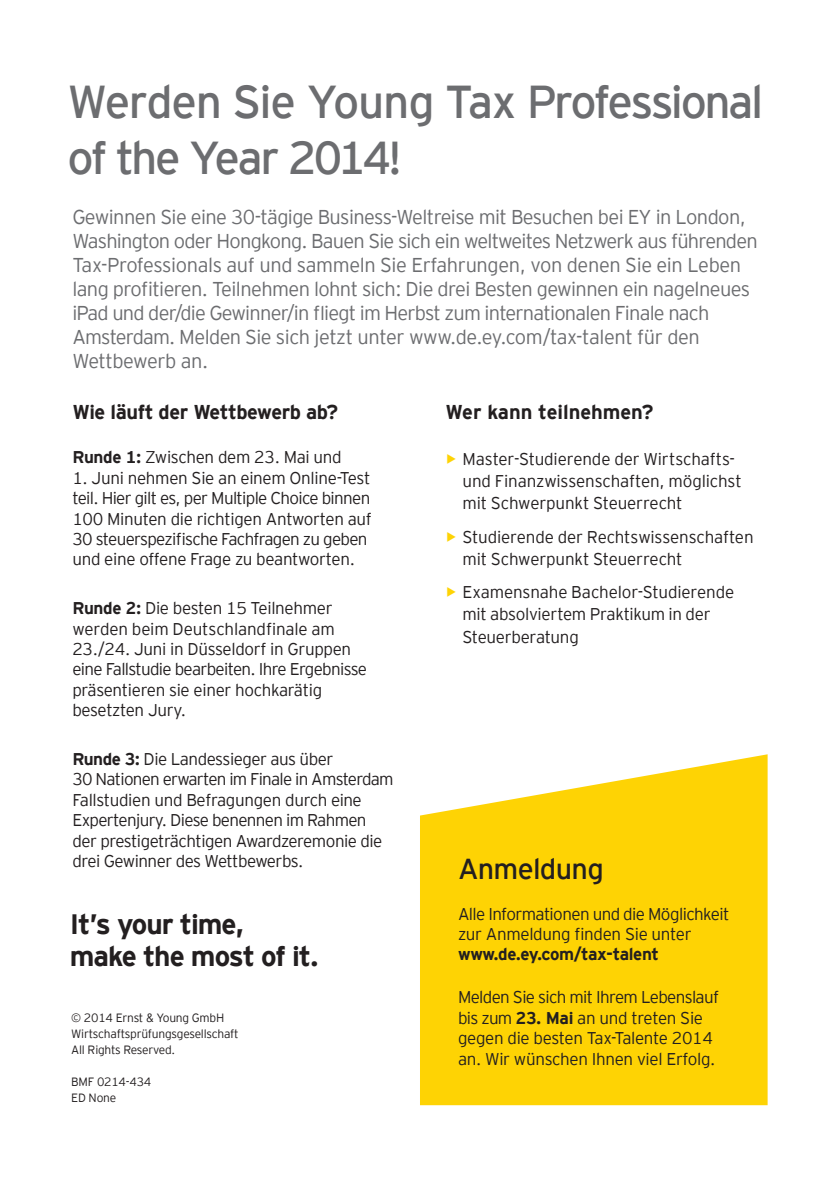
<style>
.page{position:relative;width:840px;height:1191px;background:#fff}
.page>*{position:absolute;margin:0;border:0;box-sizing:border-box;transform-origin:0 0}
.t1{font:46px/55.2px "EY Interstate";letter-spacing:-.055em;color:#6c6d70}
.t2{font:28.8px "EY Interstate";letter-spacing:-.02em;color:#231f20}
.t3{font:700 28px/32px "EY Interstate";letter-spacing:-.045em;color:#231f20}
.t4{font:300 20px/24px "EY Interstate";letter-spacing:-.03em;color:#6c6d70}
.t5{font:700 20px "EY Interstate";letter-spacing:-.02em;color:#231f20}
.t6{font:700 20px "EY Interstate";color:#231f20}
.t7{font:300 17px/20.4px "EY Interstate";letter-spacing:-.02em;color:#231f20}
.t8{font:300 17px/20.4px "EY Interstate";letter-spacing:-.04em;color:#231f20}
.t9{font:700 17px "EY Interstate";letter-spacing:-.02em;color:#231f20}
.t10{font:300 12px/16px "EY Interstate";letter-spacing:-.02em;color:#231f20}
.s1{font-weight:700}
.s2{font-size:28px;color:#fed304}
</style>
<div class="page">
<svg style="left:420px;top:754px;width:347px;height:351px;background:#fed61a"></svg>
<h1 class="t1" style="left:67px;top:72px;width:697px">Werden Sie Young Tax Professional of the Year 2014!</h1>
<p class="t4" style="left:72px;top:204px;width:686px">Gewinnen Sie eine 30-tägige Business-Weltreise mit Besuchen bei EY in London, Washington oder Hongkong. Bauen Sie sich ein weltweites Netzwerk aus führenden Tax-Professionals auf und sammeln Sie Erfahrungen, von denen Sie ein Leben lang profitieren. Teilnehmen lohnt sich: Die drei Besten gewinnen ein nagelneues iPad und der/die Gewinner/in fliegt im Herbst zum internationalen Finale nach Amsterdam. Melden Sie sich jetzt unter www.de.ey.com/tax-talent für den Wettbewerb an.</p>
<p class="t5" style="left:72px;top:397px;width:267px">Wie läuft der Wettbewerb ab?</p>
<p class="t7" style="left:72px;top:446px;width:271px"><span class="s1">Runde 1:</span> Zwischen dem 23. Mai und</p>
<p class="t8" style="left:72px;top:466px;width:301px">1. Juni nehmen Sie an einem Online-Test teil. Hier gilt es, per Multiple Choice binnen 100 Minuten die richtigen Antworten auf 30 steuerspezifische Fachfragen zu geben und eine offene Frage zu beantworten.</p>
<p class="t7" style="left:72px;top:597px;width:296px"><span class="s1">Runde 2:</span> Die besten 15 Teilnehmer werden beim Deutschlandfinale am 23./24. Juni in Düsseldorf in Gruppen eine Fallstudie bearbeiten. Ihre Ergebnisse präsentieren sie einer hochkarätig besetzten Jury.</p>
<p class="t8" style="left:72px;top:747px;width:322px"><span class="s1">Runde 3:</span> Die Landessieger aus über<br>30 Nationen erwarten im Finale in Amsterdam Fallstudien und Befragungen durch eine Expertenjury. Diese benennen im Rahmen der prestigeträchtigen Awardzeremonie die drei Gewinner des Wettbewerbs.</p>
<p class="t6" style="left:445px;top:397px;width:209px">Wer kann teilnehmen?</p>
<p class="t7" style="left:462px;top:447px;width:280px;line-height:22.2px;text-indent:-17px"><span class="s2">•</span> Master-Studierende der Wirtschafts&shy;und Finanzwissenschaften, möglichst mit Schwerpunkt Steuerrecht</p>
<p class="t7" style="left:462px;top:525px;width:292px;line-height:22px;text-indent:-17px"><span class="s2">•</span> Studierende der Rechtswissenschaften mit Schwerpunkt Steuerrecht</p>
<p class="t7" style="left:462px;top:580px;width:273px;line-height:22.2px;text-indent:-17px"><span class="s2">•</span> Examensnahe Bachelor-Studierende mit absolviertem Praktikum in der<br>Steuerberatung</p>
<h2 class="t2" style="left:458px;top:848px;width:147px">Anmeldung</h2>
<p class="t7" style="left:458px;top:902px;width:273px">Alle Informationen und die Möglichkeit zur Anmeldung finden Sie unter</p>
<p class="t9" style="left:458px;top:942px;width:202px">www.de.ey.com/tax-talent</p>
<p class="t7" style="left:458px;top:986px;width:262px">Melden Sie sich mit Ihrem Lebenslauf bis zum <span class="s1">23. Mai</span> an und treten Sie gegen die besten Tax-Talente 2014 an. Wir wünschen Ihnen viel Erfolg.</p>
<h3 class="t3" style="left:70px;top:906px;width:250px">It’s your time,<br>make the most of it.</h3>
<p class="t10" style="left:71px;top:1009px;width:169px">© 2014 Ernst &amp; Young GmbH<br>Wirtschaftsprüfungsgesellschaft<br>All Rights Reserved.</p>
<p class="t10" style="left:71px;top:1073px;width:81px">BMF 0214-434<br>ED None</p>
</div>
